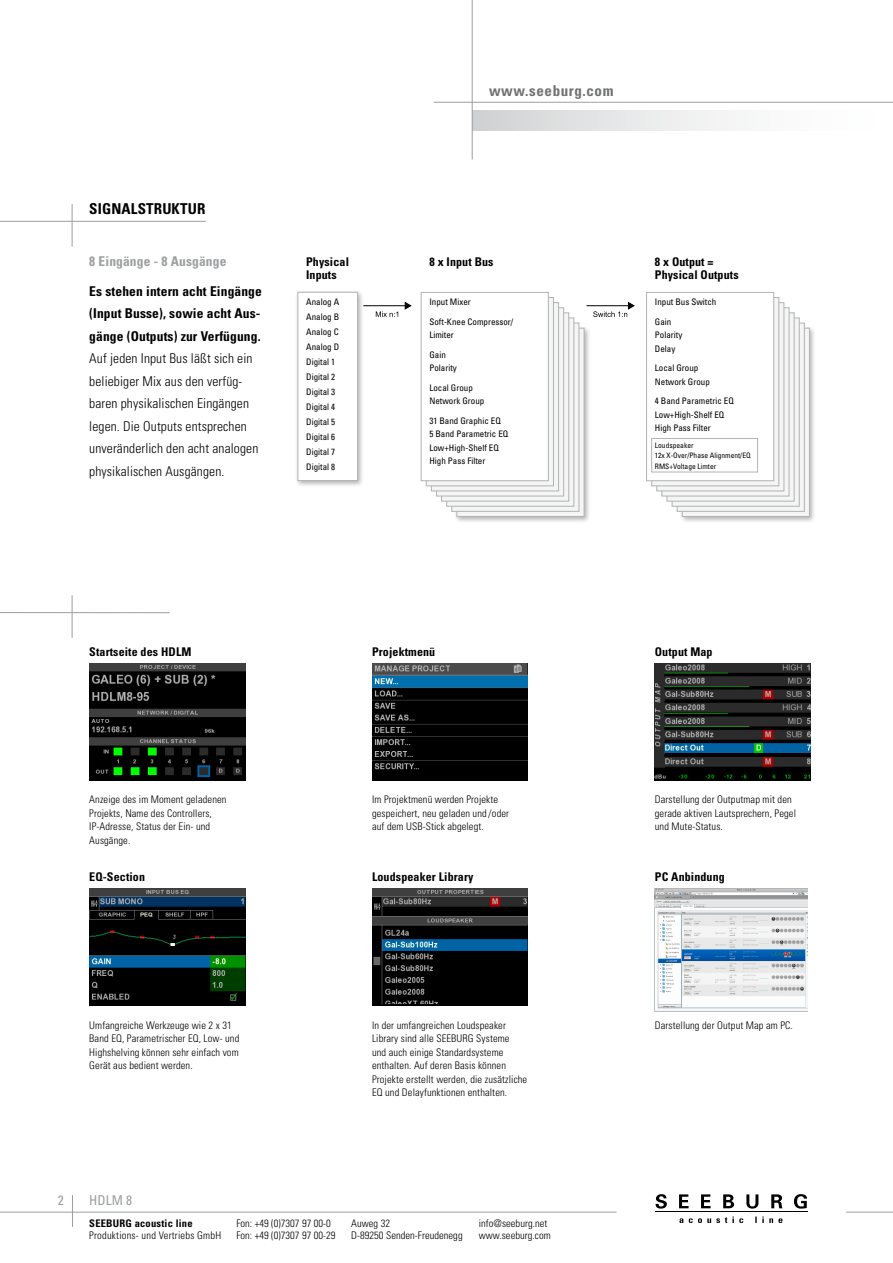
<style>
.page{position:relative;width:893px;height:1263px;background:#fff}
.page>*{position:absolute;margin:0;border:0;box-sizing:border-box;transform-origin:0 0}
.t1{font:700 condensed 15px "Univers LT";letter-spacing:.04em;color:#707172}
.t2{font:700 condensed 15px "Univers";color:#000}
.t3{font:300 condensed 13.5px/22.5px "Univers";letter-spacing:.01em;color:#000}
.t4{font:700 condensed 13.5px/22.5px "Univers";letter-spacing:.01em;color:#000;text-align:justify}
.t5{font:700 condensed 13.5px "Univers";letter-spacing:.01em;color:#9c9e9f}
.t6{font:condensed 13.5px "Univers";color:#9c9e9f}
.t7{font:700 condensed 12px/13.5px "Univers";letter-spacing:.01em;color:#000}
.t8{font:300 condensed 10.5px/13.5px "Univers";letter-spacing:.01em;color:#000}
.t9{font:700 condensed 10.5px "Univers";letter-spacing:.02em;color:#000}
.t10{font:condensed 9px/15px "Univers";color:#000}
.t11{font:condensed 7.5px/10.5px "Univers";color:#000}
</style>
<div class="page">
<div style="left:295px;top:289px;width:70px;height:198px;background:#000;opacity:.3"></div>
<div style="left:298px;top:292px;width:60px;height:189px;background:#fff;border:1px solid #b1b3b4"></div>
<div style="left:454px;top:325px;width:137px;height:198px;background:#000;opacity:.3"></div>
<svg style="left:457px;top:328px;width:127px;height:189px;fill:#f5f5f5"></svg>
<svg style="left:452px;top:323px;width:127px;height:188px;fill:#f5f5f5"></svg>
<div style="left:446px;top:318px;width:128px;height:188px;background:linear-gradient(to right,#f5f5f5,#f5f5f5);border:1px solid #b1b3b4"></div>
<div style="left:441px;top:313px;width:128px;height:188px;background:#f5f5f5;border:1px solid #b1b3b4"></div>
<div style="left:436px;top:308px;width:128px;height:188px;background:#f5f5f5;border:1px solid #b1b3b4"></div>
<div style="left:431px;top:302px;width:128px;height:189px;background:#f5f5f5;border:1px solid #b1b3b4"></div>
<div style="left:426px;top:297px;width:128px;height:189px;background:#f5f5f5;border:1px solid #b1b3b4"></div>
<div style="left:421px;top:292px;width:128px;height:189px;background:#fff;border:1px solid #b1b3b4"></div>
<div style="left:679px;top:325px;width:137px;height:198px;background:#000;opacity:.3"></div>
<svg style="left:682px;top:328px;width:128px;height:189px;fill:#f2f2f2"></svg>
<svg style="left:677px;top:323px;width:127px;height:188px;fill:#f5f5f5"></svg>
<svg style="left:672px;top:318px;width:127px;height:188px;fill:#f5f5f5"></svg>
<svg style="left:667px;top:313px;width:127px;height:188px;fill:#f5f5f5"></svg>
<svg style="left:662px;top:308px;width:127px;height:188px;fill:#f5f5f5"></svg>
<div style="left:657px;top:302px;width:127px;height:189px;background:linear-gradient(to right,#e9e9e9,#e9e9ea);border:1px solid #b1b3b4"></div>
<div style="left:651px;top:297px;width:128px;height:189px;background:linear-gradient(to right,#ececec,#ededed);border:1px solid #b1b3b4"></div>
<div style="left:646px;top:292px;width:128px;height:189px;background:#fff;border:1px solid #b1b3b4"></div>
<img style="left:655px;top:889px;width:153px;height:122px">
<hr style="left:587px;top:305px;width:43px;height:1px;background:#000">
<svg style="left:593px;top:301px;width:42px;height:16px"></svg>
<svg style="left:376px;top:311px;width:22px;height:6px"></svg>
<hr style="left:363px;top:305px;width:44px;height:1px;background:#000">
<svg style="left:404px;top:301px;width:8px;height:9px"></svg>
<div style="left:472px;top:111px;width:421px;height:19px;background:linear-gradient(to right,#d4d5d6,#fff)"></div>
<hr style="left:434px;top:102px;width:459px;height:1px;background:#9c9e9f">
<hr style="left:472px;top:0;width:1px;height:159px;background:#9c9e9f">
<hr style="left:0;top:1212px;width:617px;height:1px;background:#9c9e9f">
<hr style="left:846px;top:1212px;width:47px;height:1px;background:#9c9e9f">
<hr style="left:655px;top:1211px;width:152px;height:1px;background:#000">
<svg style="left:679px;top:1216px;width:103px;height:7px"></svg>
<svg style="left:655px;top:1194px;width:12px;height:14px"></svg>
<svg style="left:679px;top:1194px;width:10px;height:14px"></svg>
<svg style="left:701px;top:1194px;width:10px;height:14px"></svg>
<svg style="left:723px;top:1194px;width:11px;height:14px"></svg>
<svg style="left:746px;top:1194px;width:12px;height:14px"></svg>
<svg style="left:771px;top:1194px;width:11px;height:14px"></svg>
<svg style="left:794px;top:1194px;width:13px;height:14px"></svg>
<hr style="left:72px;top:1195px;width:1px;height:32px;background:#9c9e9f">
<hr style="left:0;top:221px;width:206px;height:1px;background:#9c9e9f">
<hr style="left:0;top:612px;width:170px;height:1px;background:#9c9e9f">
<hr style="left:72px;top:204px;width:1px;height:43px;background:#9c9e9f">
<hr style="left:72px;top:595px;width:1px;height:43px;background:#9c9e9f">
<div style="left:651px;top:438px;width:107px;height:34px;border:1px solid #b1b3b4"></div>
<img style="left:89px;top:889px;width:156px;height:117px">
<img style="left:372px;top:889px;width:156px;height:117px">
<img style="left:655px;top:663px;width:156px;height:117px">
<img style="left:372px;top:663px;width:156px;height:117px">
<img style="left:89px;top:663px;width:156px;height:117px">
<h1 class="t2" style="left:89px;top:200px;width:10px">signalstruktur</h1>
<p class="t5" style="left:89px;top:252px;width:139px">8 Eingänge - 8 Ausgänge</p>
<p class="t4" style="left:89px;top:279px;width:174px">Es stehen intern acht Eingänge (Input Busse), sowie acht Aus&shy;gänge (Outputs) zur Verfügung.</p>
<p class="t3" style="left:89px;top:347px;width:171px">Auf jeden Input Bus läßt sich ein beliebiger Mix aus den verfüg&shy;baren physikalischen Eingängen legen. Die Outputs entsprechen unveränderlich den acht analogen physikalischen Ausgängen.</p>
<h1 class="t1" style="left:489px;top:81px;width:126px">www.seeburg.com</h1>
<p class="t7" style="left:306px;top:255px;width:44px">Physical<br>Inputs</p>
<p class="t7" style="left:429px;top:255px;width:66px">8 x Input Bus</p>
<p class="t7" style="left:655px;top:255px;width:85px">8 x Output =<br>Physical Outputs</p>
<p class="t10" style="left:306px;top:294px;width:34px">Analog A<br>Analog B<br>Analog C<br>Analog D<br>Digital 1<br>Digital 2<br>Digital 3<br>Digital 4<br>Digital 5<br>Digital 6<br>Digital 7<br>Digital 8</p>
<p class="t10" style="left:429px;top:292px;width:85px;line-height:19.5px">Input Mixer<br>Soft-Knee Compressor/</p>
<p class="t10" style="left:429px;top:325px;width:26px;line-height:19.5px">Limiter<br>Gain</p>
<p class="t10" style="left:429px;top:358px;width:45px;line-height:19.5px">Polarity<br>Local Group</p>
<p class="t10" style="left:429px;top:391px;width:73px;line-height:19.5px">Network Group<br>31 Band Graphic EQ</p>
<p class="t10" style="left:429px;top:427px;width:80px;line-height:13.5px">5 Band Parametric EQ<br>Low+High-Shelf EQ<br>High Pass Filter</p>
<p class="t10" style="left:655px;top:292px;width:63px;line-height:19.5px">Input Bus Switch<br>Gain</p>
<p class="t10" style="left:655px;top:328px;width:29px;line-height:13.5px">Polarity<br>Delay</p>
<p class="t10" style="left:655px;top:361px;width:56px;line-height:13.5px">Local Group<br>Network Group</p>
<p class="t10" style="left:655px;top:394px;width:80px;line-height:13.5px">4 Band Parametric EQ<br>Low+High-Shelf EQ<br>High Pass Filter</p>
<p class="t11" style="left:655px;top:439px;width:97px">Loudspeaker<br>12x X-Over/Phase Alignment/EQ<br>RMS+Voltage Limter</p>
<p class="t7" style="left:89px;top:644px;width:104px">Startseite des HDLM</p>
<p class="t7" style="left:372px;top:644px;width:65px">Projektmenü</p>
<p class="t7" style="left:655px;top:644px;width:59px">Output Map</p>
<p class="t8" style="left:89px;top:793px;width:139px">Anzeige des im Moment geladenen<br>Projekts, Name des Controllers,<br>IP-Adresse, Status der Ein- und<br>Ausgänge.</p>
<p class="t8" style="left:372px;top:793px;width:139px">Im Projektmenü werden Projekte gespeichert, neu geladen und / oder auf dem USB-Stick abgelegt.</p>
<p class="t8" style="left:655px;top:793px;width:143px">Darstellung der Outputmap mit den gerade aktiven Lautsprechern, Pegel und Mute-Status.</p>
<p class="t7" style="left:89px;top:870px;width:57px">EQ-Section</p>
<p class="t7" style="left:372px;top:870px;width:103px">Loudspeaker Library</p>
<p class="t7" style="left:655px;top:870px;width:71px">PC Anbindung</p>
<p class="t8" style="left:89px;top:1018px;width:152px">Umfangreiche Werkzeuge wie 2 x 31<br>Band EQ, Parametrischer EQ, Low- und Highshelving können sehr einfach vom Gerät aus bedient werden.</p>
<p class="t8" style="left:372px;top:1018px;width:135px">In der umfangreichen Loudspeaker</p>
<p class="t8" style="left:655px;top:1018px;width:140px">Darstellung der Output Map am PC.</p>
<p class="t8" style="left:372px;top:1032px;width:157px">Library sind alle SEEBURG Systeme<br>und auch einige Standardsysteme enthalten. Auf deren Basis können Projekte erstellt werden, die zusätzliche EQ und Delayfunktionen enthalten.</p>
<p class="t6" style="left:58px;top:1191px;width:7px">2</p>
<p class="t6" style="left:89px;top:1191px;width:44px">HDLM 8</p>
<p class="t9" style="left:89px;top:1217px;width:105px">SEEBURG acoustic line</p>
<p class="t8" style="left:89px;top:1228px;width:133px">Produktions- und Vertriebs GmbH</p>
<p class="t8" style="left:236px;top:1217px;width:101px;line-height:12px">Fon: +49 (0)7307 97 00-0<br>Fon: +49 (0)7307 97 00-29</p>
<p class="t8" style="left:351px;top:1217px;width:113px;line-height:12px">Auweg 32<br>D-89250 Senden-Freudenegg</p>
<p class="t8" style="left:479px;top:1217px;width:73px;line-height:12px">info@seeburg.net www.seeburg.com</p>
</div>
